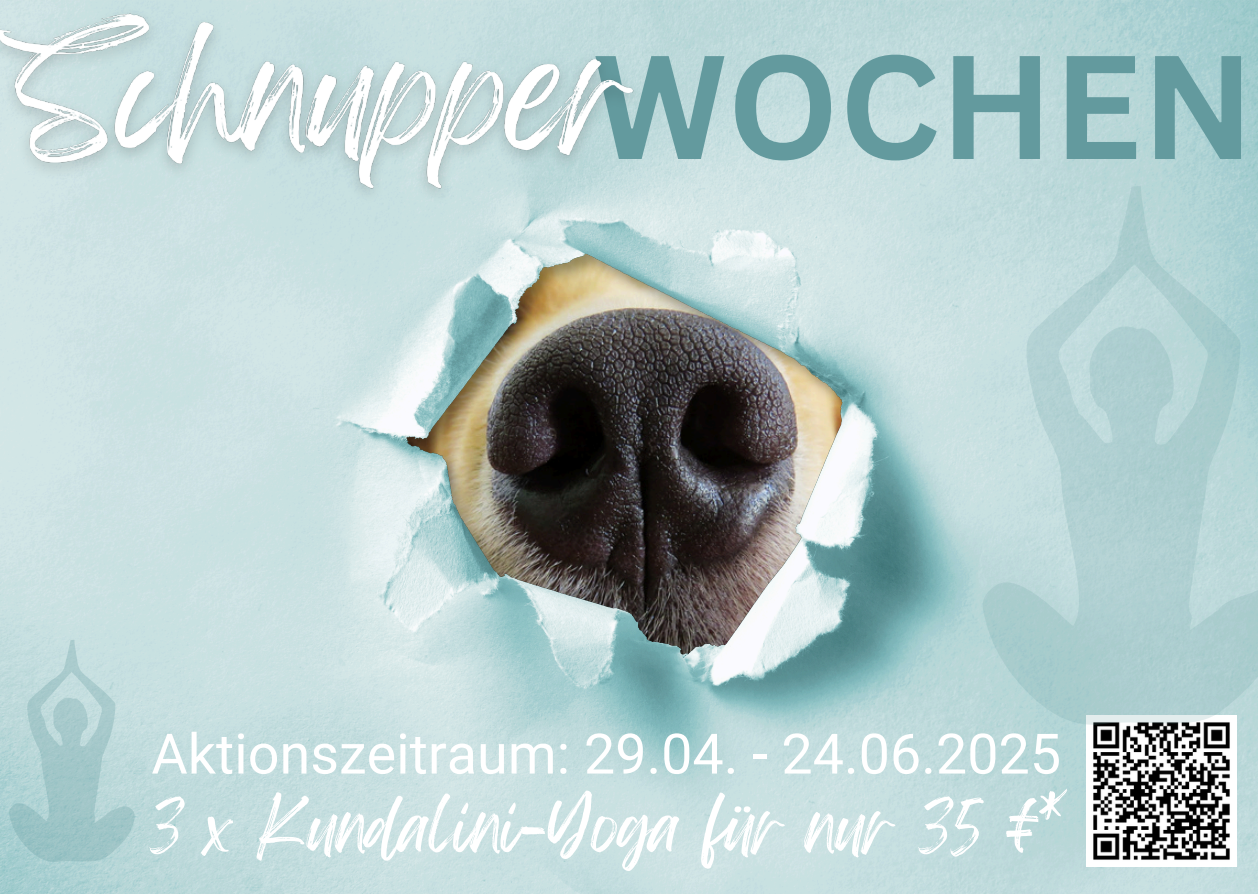
<style>
.page{position:relative;width:1258px;height:894px;background:#fff}
.page>*{position:absolute;margin:0;border:0;box-sizing:border-box;transform-origin:0 0}
.t1{font:700 144px "Canva Sans";color:#639a9e}
.t2{font:61.5px "Feeling Passionate";color:#fff}
.t3{font:55.8px "Roboto";color:#fff}
</style>
<div class="page">
<img style="left:0;top:0;width:1258px;height:893px">
<img style="left:0;top:0;width:657px;height:217px">
<img style="left:1086px;top:725px;width:151px;height:140px">
<svg style="left:9px;top:639px;width:125px;height:223px;background:#b0d1d2"></svg>
<svg style="left:982px;top:186px;width:276px;height:539px;background:#b4d3d5"></svg>
<p class="t1" style="left:592px;top:5px;width:663px">WOCHEN</p>
<p class="t3" style="left:151px;top:721px;width:911px">Aktionszeitraum: 29.04. - 24.06.2025</p>
<p class="t2" style="left:149px;top:776px;width:922px">3 x Kundalini-Yoga für nur 35 €*</p>
</div>
